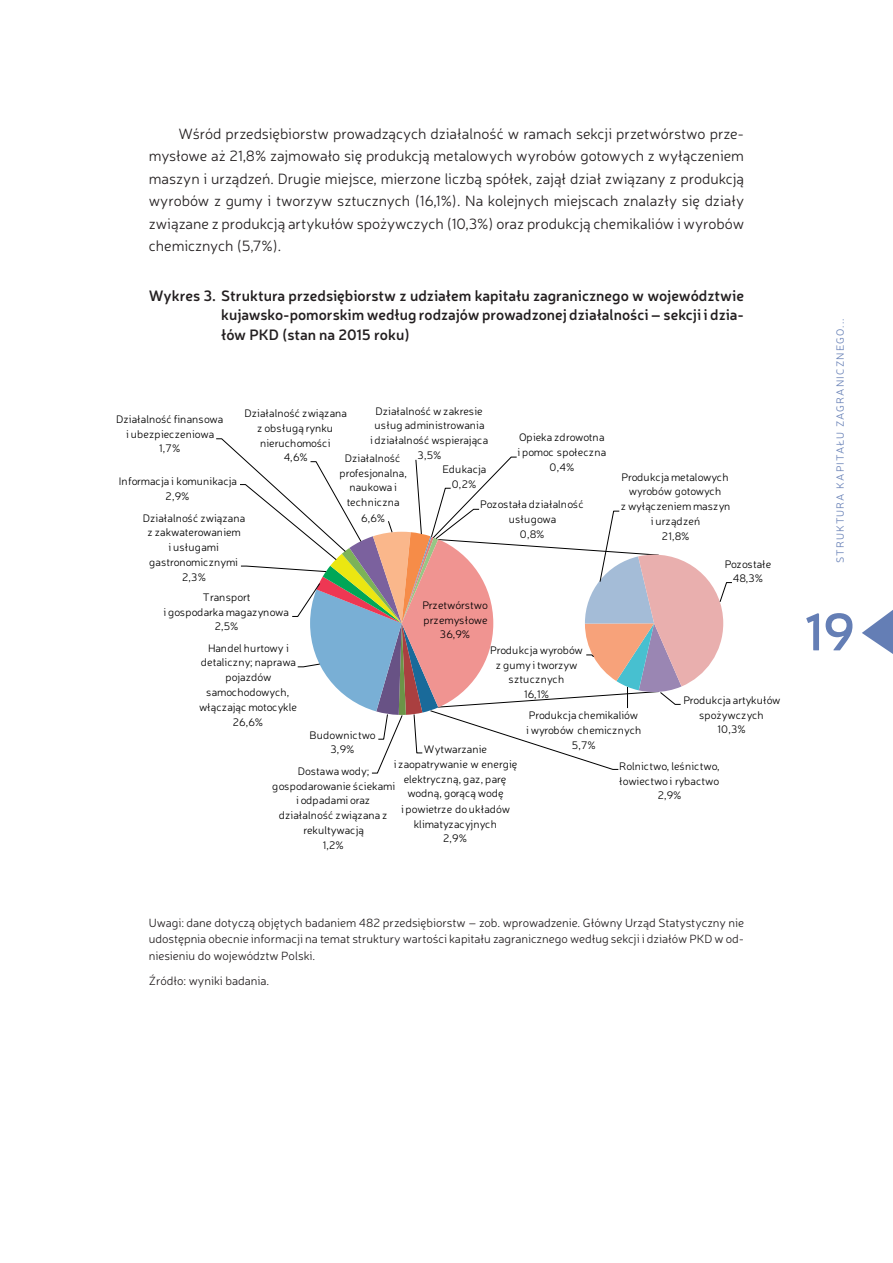
<style>
.page{position:relative;width:893px;height:1263px;background:#fff}
.page>*{position:absolute;margin:0;border:0;box-sizing:border-box;transform-origin:0 0}
.t1{font:600 52.5px "Neris";color:#647eb5}
.t2{font:300 15px/22.5px "Neris";color:#231f20;text-align:justify}
.t3{font:600 15px/19.5px "Neris";color:#231f20;text-align:justify}
.t4{font:300 12px/16.5px "Neris";color:#231f20;text-align:justify}
.t5{font:300 10.95px/14.9px "Neris";color:#000001;text-align:center}
.t6{font:300 10.95px/14.7px "Neris";letter-spacing:.025em;color:#000001;text-align:center}
.t7{font:300 10.5px "Neris";letter-spacing:.11em;color:#647eb5}
</style>
<div class="page">
<svg style="left:862px;top:610px;width:31px;height:44px"></svg>
<svg style="left:216px;top:438px;width:516px;height:336px"></svg>
<p class="t2" style="left:149px;top:122px;width:597px;text-indent:30px">Wśród przedsiębiorstw prowadzących działalność w ramach sekcji przetwórstwo prze&shy;mysłowe aż 21,8% zajmowało się produkcją metalowych wyrobów gotowych z wyłączeniem maszyn i urządzeń. Drugie miejsce, mierzone liczbą spółek, zajął dział związany z produkcją wyrobów z gumy i tworzyw sztucznych (16,1%). Na kolejnych miejscach znalazły się działy związane z produkcją artykułów spożywczych (10,3%) oraz produkcją chemikaliów i wyrobów chemicznych (5,7%).</p>
<h2 class="t3" style="left:221px;top:285px;width:524px;text-indent:-72px">Wykres 3. Struktura przedsiębiorstw z udziałem kapitału zagranicznego w województwie kujawsko-pomorskim według rodzajów prowadzonej działalności – sekcji i dzia&shy;łów PKD (stan na 2015 roku)</h2>
<p class="t5" style="left:375px;top:403px;width:109px">Działalność w zakresie</p>
<p class="t5" style="left:375px;top:418px;width:111px">usług administrowania</p>
<p class="t5" style="left:370px;top:432px;width:120px">i działalność wspierająca</p>
<p class="t5" style="left:418px;top:447px;width:25px">3,5%</p>
<p class="t5" style="left:442px;top:462px;width:46px">Edukacja</p>
<p class="t5" style="left:452px;top:476px;width:26px">0,2%</p>
<p class="t5" style="left:116px;top:412px;width:109px">Działalność finansowa i ubezpieczeniowa<br>1,7%</p>
<p class="t5" style="left:244px;top:406px;width:104px">Działalność związana z obsługą rynku nieruchomości<br>4,6%</p>
<p class="t5" style="left:517px;top:430px;width:90px">Opieka zdrowotna i pomoc społeczna<br>0,4%</p>
<p class="t6" style="left:480px;top:497px;width:105px">Pozostała działalność usługowa<br>0,8%</p>
<p class="t5" style="left:339px;top:450px;width:69px">Działalność profesjonalna, naukowa i techniczna<br>6,6%</p>
<p class="t5" style="left:119px;top:473px;width:120px">Informacja i komunikacja<br>2,9%</p>
<p class="t5" style="left:143px;top:510px;width:104px">Działalność związana z zakwaterowaniem<br>i usługami gastronomicznymi<br>2,3%</p>
<p class="t5" style="left:163px;top:589px;width:127px">Transport<br>i gospodarka magazynowa<br>2,5%</p>
<p class="t5" style="left:423px;top:597px;width:67px">Przetwórstwo przemysłowe<br>36,9%</p>
<p class="t5" style="left:621px;top:469px;width:111px">Produkcja metalowych wyrobów gotowych<br>z wyłączeniem maszyn i urządzeń<br>21,8%</p>
<p class="t5" style="left:725px;top:556px;width:48px">Pozostałe<br>48,3%</p>
<p class="t5" style="left:199px;top:640px;width:100px">Handel hurtowy i detaliczny; naprawa pojazdów samochodowych, włączając motocykle<br>26,6%</p>
<p class="t5" style="left:490px;top:642px;width:94px">Produkcja wyrobów z gumy i tworzyw sztucznych<br>16,1%</p>
<p class="t5" style="left:683px;top:693px;width:99px">Produkcja artykułów spożywczych<br>10,3%</p>
<p class="t5" style="left:526px;top:708px;width:117px">Produkcja chemikaliów<br>i wyrobów chemicznych<br>5,7%</p>
<p class="t5" style="left:309px;top:727px;width:68px">Budownictwo<br>3,9%</p>
<p class="t5" style="left:394px;top:742px;width:125px">Wytwarzanie<br>i zaopatrywanie w energię elektryczną, gaz, parę wodną, gorącą wodę<br>i powietrze do układów klimatyzacyjnych<br>2,9%</p>
<p class="t5" style="left:619px;top:758px;width:102px">Rolnictwo, leśnictwo, łowiectwo i rybactwo<br>2,9%</p>
<p class="t5" style="left:272px;top:763px;width:124px">Dostawa wody; gospodarowanie ściekami i odpadami oraz działalność związana z rekultywacją<br>1,2%</p>
<p class="t7" style="left:833px;top:563px;width:246px;rotate:-90deg">STRUKTURA KAPITAŁU ZAGRANICZNEGO...</p>
<h1 class="t1" style="left:804px;top:596px;width:53px">19</h1>
<p class="t4" style="left:149px;top:914px;width:597px">Uwagi: dane dotyczą objętych badaniem 482 przedsiębiorstw – zob. wprowadzenie. Główny Urząd Statystyczny nie udostępnia obecnie informacji na temat struktury wartości kapitału zagranicznego według sekcji i działów PKD w od&shy;niesieniu do województw Polski.</p>
<p class="t4" style="left:149px;top:972px;width:122px">Źródło: wyniki badania.</p>
</div>
